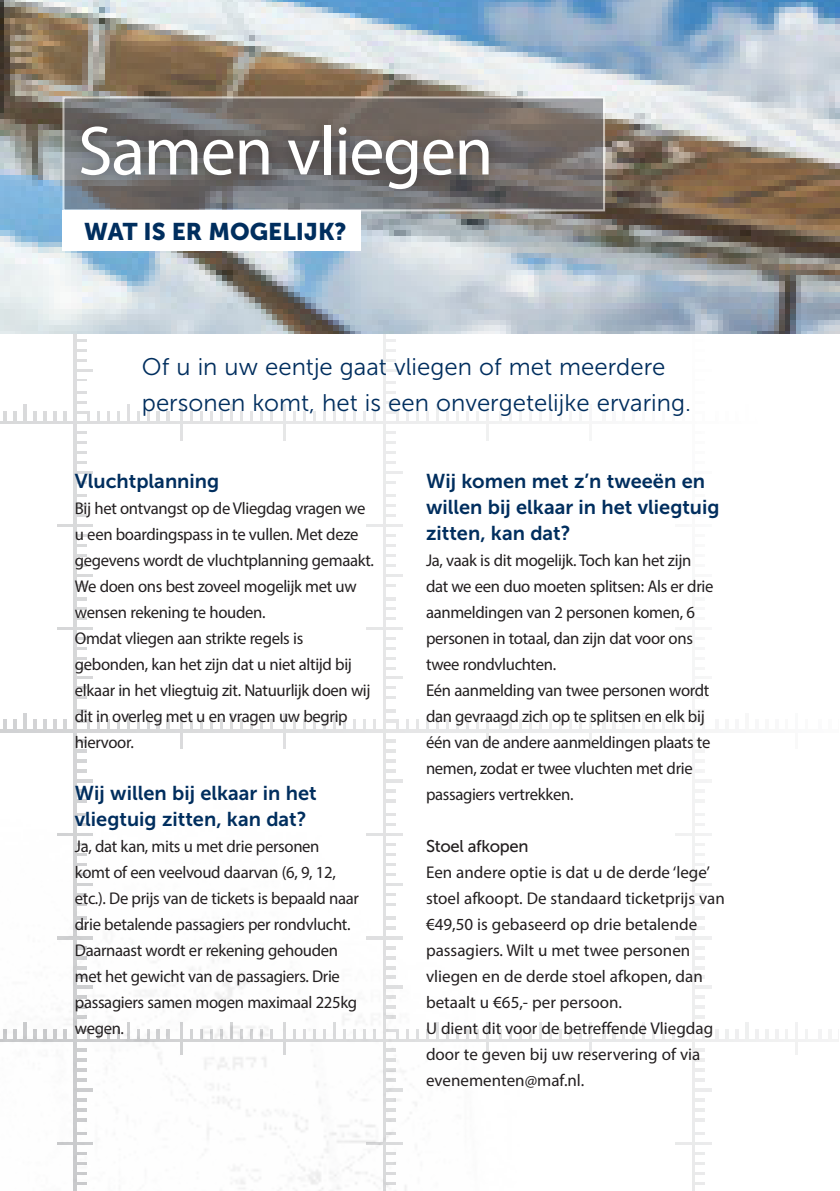
<style>
.page{position:relative;width:840px;height:1191px;background:#fff}
.page>*{position:absolute;margin:0;border:0;box-sizing:border-box;transform-origin:0 0}
.Kop_nieuw_juli_2012{font:70px "Myriad Pro";letter-spacing:-.02em;color:#fff}
.Intro_nieuw_juli_201{font:24px/36px "Museo Sans 300";color:#002e5e}
.Onderkop_nieuw_juli{font:24px "Museo Sans 900";color:#002e5e}
.Tussenkopje{font:20px/26px "Museo Sans 700";color:#002e5e}
.Platte_tekst_nieuw_j{font:17px/26px "Myriad Pro";letter-spacing:-.02em;color:#231f20}
.Platte_tekst_nieuw_j-2{font:17px/26px "Myriad Pro";color:#231f20}
.Platte_tekst_nieuw_j-3{font:17px "Museo Sans 500";letter-spacing:-.02em;color:#231f20}
</style>
<div class="page">
<img style="left:839px;top:0;width:1px;height:334px">
<img style="left:0;top:333px;width:838px;height:858px">
<img style="left:0;top:0;width:839px;height:333px">
<svg style="left:62px;top:96px;width:542px;height:115px;background:#7d7977"></svg>
<div style="left:62px;top:210px;width:299px;height:41px;background:#fff"></div>
<div style="left:70px;top:113px;width:430px;height:87px;background:#231f20;opacity:.4"></div>
<p class="Kop_nieuw_juli_2012" style="left:78px;top:108px;width:416px">Samen vliegen</p>
<p class="Onderkop_nieuw_juli" style="left:84px;top:218px;width:264px">WAT IS ER MOGELIJK?</p>
<p class="Intro_nieuw_juli_201" style="left:142px;top:349px;width:550px">Of u in uw eentje gaat vliegen of met meerdere personen komt, het is een onvergetelijke ervaring.</p>
<p class="Tussenkopje" style="left:75px;top:468px;width:146px">Vluchtplanning</p>
<p class="Platte_tekst_nieuw_j" style="left:75px;top:495px;width:300px">Bij het ontvangst op de Vliegdag vragen we u een boardingspass in te vullen. Met deze gegevens wordt de vluchtplanning gemaakt.<br>We doen ons best zoveel mogelijk met uw wensen rekening te houden.<br>Omdat vliegen aan strikte regels is gebonden, kan het zijn dat u niet altijd bij elkaar in het vliegtuig zit. Natuurlijk doen wij dit in overleg met u en vragen uw begrip hiervoor.</p>
<p class="Tussenkopje" style="left:75px;top:780px;width:243px">Wij willen bij elkaar in het vliegtuig zitten, kan dat?</p>
<p class="Platte_tekst_nieuw_j" style="left:75px;top:833px;width:285px">Ja, dat kan, mits u met drie personen komt of een veelvoud daarvan (6, 9, 12, etc.). De prijs van de tickets is bepaald naar drie betalende passagiers per rondvlucht.<br>Daarnaast wordt er rekening gehouden met het gewicht van de passagiers. Drie passagiers samen mogen maximaal 225kg wegen.</p>
<p class="Tussenkopje" style="left:426px;top:468px;width:295px">Wij komen met z’n tweeën en willen bij elkaar in het vliegtuig zitten, kan dat?</p>
<p class="Platte_tekst_nieuw_j" style="left:426px;top:547px;width:289px">Ja, vaak is dit mogelijk. Toch kan het zijn dat we een duo moeten splitsen: Als er drie aanmeldingen van 2 personen komen, 6 personen in totaal, dan zijn dat voor ons twee rondvluchten.<br>Eén aanmelding van twee personen wordt dan gevraagd zich op te splitsen en elk bij één van de andere aanmeldingen plaats te nemen, zodat er twee vluchten met drie passagiers vertrekken.</p>
<p class="Platte_tekst_nieuw_j-3" style="left:426px;top:837px;width:104px">Stoel afkopen</p>
<p class="Platte_tekst_nieuw_j-2" style="left:426px;top:859px;width:300px">Een andere optie is dat u de derde ‘lege’ stoel afkoopt. De standaard ticketprijs van €49,50 is gebaseerd op drie betalende passagiers. Wilt u met twee personen vliegen en de derde stoel afkopen, dan betaalt u €65,- per persoon.<br>U dient dit voor de betreffende Vliegdag door te geven bij uw reservering of via evenementen@maf.nl.</p>
</div>
